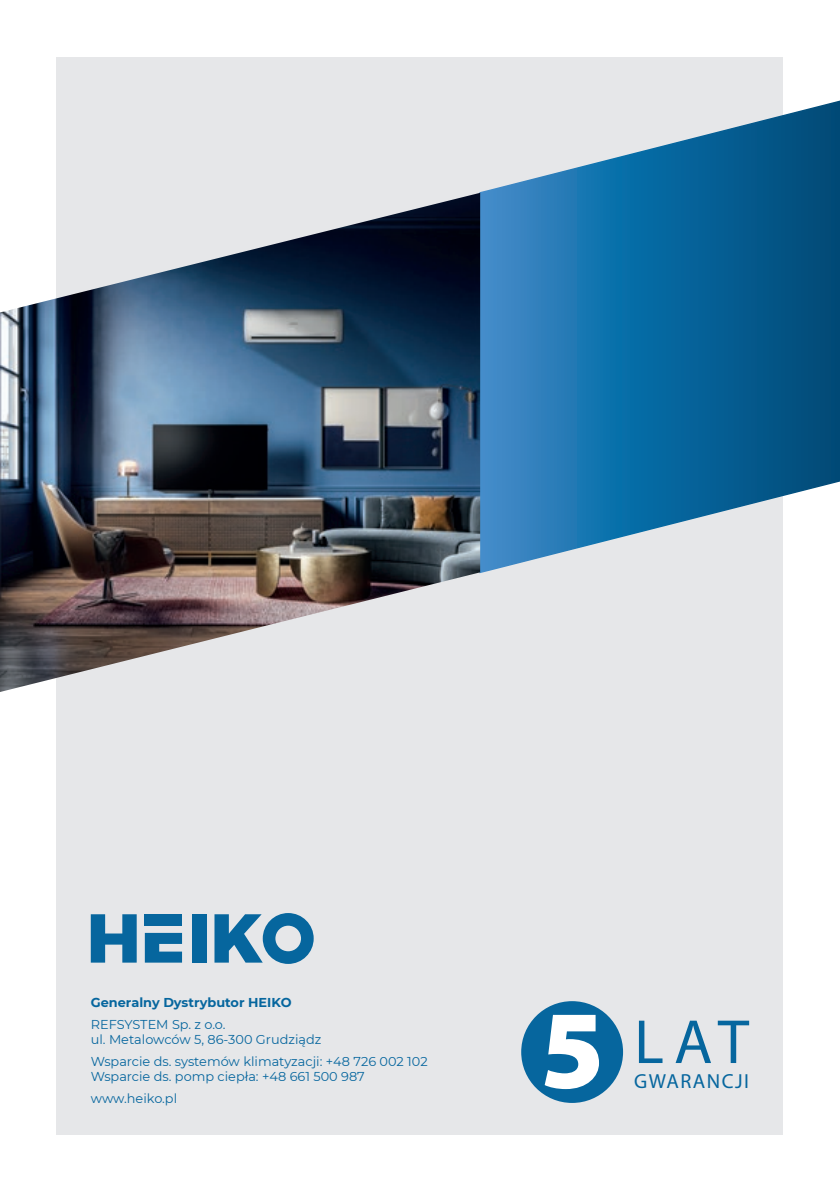
<style>
.page{position:relative;width:840px;height:1191px;background:#fff}
.page>*{position:absolute;margin:0;border:0;box-sizing:border-box;transform-origin:0 0}
.t1{font:62.8px "Myriad Pro";color:#06669e}
.t2{font:20.4px "Myriad Pro";letter-spacing:.07em;color:#06669e}
.t3{font:12.8px/15.4px "Montserrat";color:#06669e}
.t4{font:700 12.8px "Montserrat";color:#06669e}
.s1{font-weight:900;font-size:112.2px;color:#fff}
</style>
<div class="page">
<div style="left:57px;top:57px;width:725px;height:1077px;background:#e6e7e9"></div>
<svg style="left:91px;top:914px;width:46px;height:48px"></svg>
<div style="left:192px;top:914px;width:14px;height:48px;background:#06669e"></div>
<svg style="left:214px;top:913px;width:99px;height:51px"></svg>
<svg style="left:145px;top:933px;width:37px;height:29px"></svg>
<div style="left:145px;top:914px;width:37px;height:11px;background:#06669e"></div>
<svg style="left:479px;top:93px;width:360px;height:481px"></svg>
<img style="left:0;top:193px;width:480px;height:499px">
<div style="left:521px;top:1001px;width:101px;height:102px;background:#06669e;border-radius:50%"></div>
<p class="t4" style="left:91px;top:993px;width:202px">Generalny Dystrybutor HEIKO</p>
<p class="t3" style="left:91px;top:1016px;width:232px">REFSYSTEM Sp. z o.o.<br>ul. Metalowców 5, 86-300 Grudziądz</p>
<p class="t3" style="left:91px;top:1053px;width:338px">Wsparcie ds. systemów klimatyzacji: +48 726 002 102<br>Wsparcie ds. pomp ciepła: +48 661 500 987</p>
<p class="t3" style="left:91px;top:1090px;width:88px">www.heiko.pl</p>
<h1 class="t1" style="left:539px;top:1003px;width:210px"><span class="s1">5</span> LAT</h1>
<h2 class="t2" style="left:633px;top:1068px;width:116px">GWARANCJI</h2>
</div>
